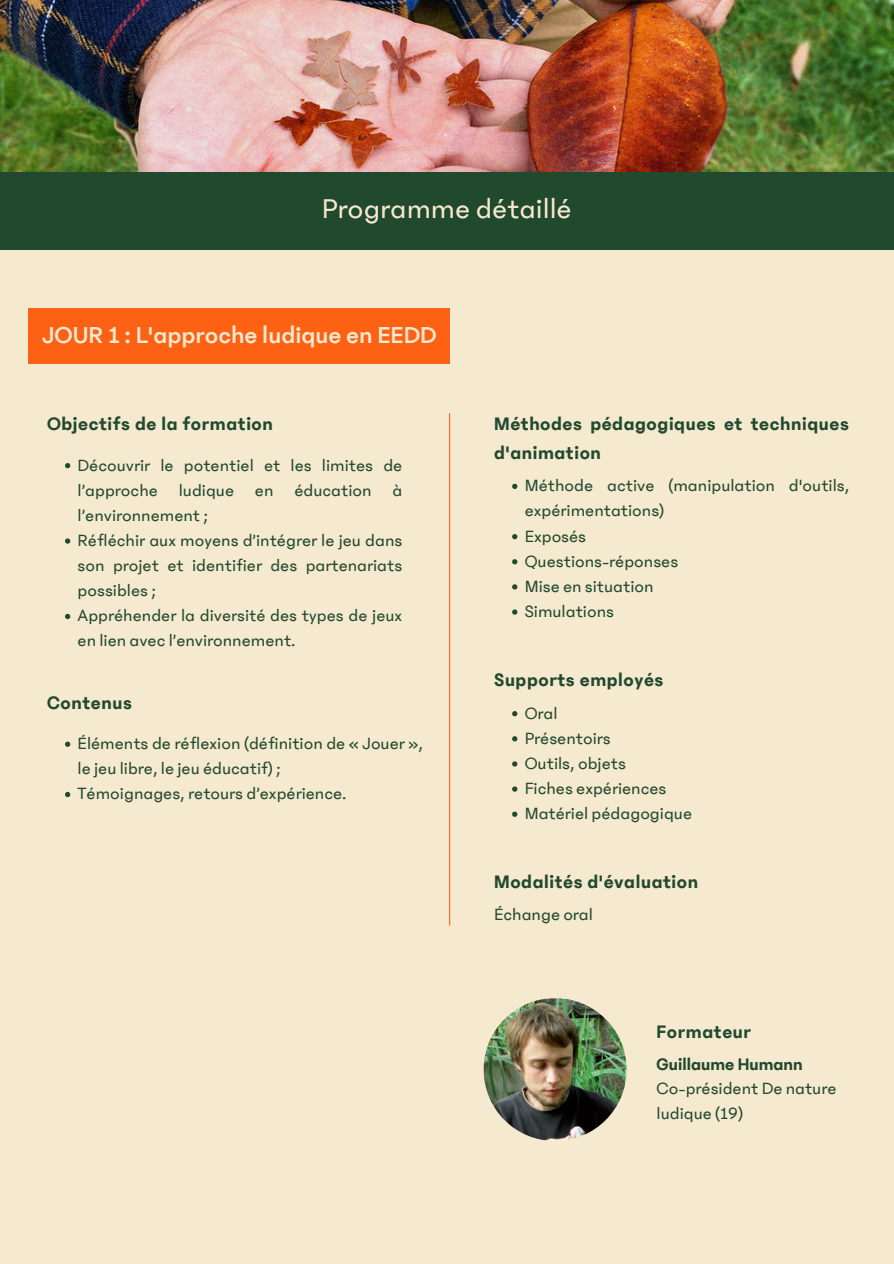
<style>
.page{position:relative;width:894px;height:1264px;background:#fff}
.page>*{position:absolute;margin:0;border:0;box-sizing:border-box;transform-origin:0 0}
.t1{font:30px "Phantom Sans 0.6";color:#f5e9cf}
.t2{font:500 25.5px "Phantom Sans 0.6";color:#f5e9cf}
.t3{font:600 19.5px/28.2px "Phantom Sans 0.6";letter-spacing:.03em;color:#21492e}
.t4{font:18px/25.2px "Phantom Sans 0.6";color:#21492e}
.t5{font:600 18px "Phantom Sans 0.6";color:#21492e}
</style>
<div class="page">
<div style="left:0;top:0;width:893px;height:1263px;background:#f5e9cf"></div>
<div style="left:0;top:171px;width:893px;height:78px;background:#21492e"></div>
<div style="left:29px;top:308px;width:421px;height:56px;background:#fd6114"></div>
<hr style="left:449px;top:413px;width:1px;height:512px;background:#fd6114">
<img style="left:483px;top:998px;width:143px;height:142px;border-radius:50%">
<img style="left:0;top:0;width:893px;height:171px">
<svg style="left:65px;top:463px;width:5px;height:5px"></svg>
<svg style="left:65px;top:538px;width:5px;height:5px"></svg>
<svg style="left:65px;top:614px;width:5px;height:5px"></svg>
<svg style="left:65px;top:741px;width:5px;height:6px"></svg>
<svg style="left:65px;top:792px;width:5px;height:5px"></svg>
<svg style="left:512px;top:484px;width:5px;height:5px"></svg>
<svg style="left:512px;top:534px;width:5px;height:5px"></svg>
<svg style="left:512px;top:559px;width:5px;height:5px"></svg>
<svg style="left:512px;top:584px;width:5px;height:5px"></svg>
<svg style="left:512px;top:609px;width:5px;height:5px"></svg>
<svg style="left:512px;top:711px;width:5px;height:5px"></svg>
<svg style="left:512px;top:736px;width:5px;height:5px"></svg>
<svg style="left:512px;top:761px;width:5px;height:5px"></svg>
<svg style="left:512px;top:786px;width:5px;height:5px"></svg>
<svg style="left:512px;top:811px;width:5px;height:5px"></svg>
<p class="t1" style="left:322px;top:193px;width:251px">Programme détaillé</p>
<h1 class="t2" style="left:42px;top:321px;width:396px">JOUR 1 : L'approche ludique en EEDD</h1>
<p class="t3" style="left:47px;top:410px;width:227px">Objectifs de la formation</p>
<p class="t4" style="left:78px;top:452px;width:326px;text-align:justify">Découvrir le potentiel et les limites de l’approche ludique en éducation à l’environnement ;</p>
<p class="t4" style="left:78px;top:528px;width:326px;text-align:justify">Réfléchir aux moyens d’intégrer le jeu dans son projet et identifier des partenariats possibles ;</p>
<h3 class="t4" style="left:78px;top:603px;width:326px">Appréhender la diversité des types de jeux en lien avec l’environnement.</h3>
<p class="t3" style="left:47px;top:689px;width:86px">Contenus</p>
<p class="t4" style="left:78px;top:731px;width:347px">Éléments de réflexion (définition de « Jouer », le jeu libre, le jeu éducatif) ;</p>
<h3 class="t4" style="left:78px;top:781px;width:270px">Témoignages, retours d’expérience.</h3>
<p class="t3" style="left:494px;top:410px;width:356px">Méthodes pédagogiques et techniques d'animation</p>
<p class="t4" style="left:524px;top:473px;width:326px">Méthode active (manipulation d'outils, expérimentations)</p>
<p class="t4" style="left:524px;top:523px;width:63px">Exposés</p>
<p class="t4" style="left:524px;top:548px;width:155px">Questions-réponses</p>
<p class="t4" style="left:524px;top:574px;width:130px">Mise en situation</p>
<h3 class="t4" style="left:524px;top:599px;width:91px">Simulations</h3>
<p class="t3" style="left:494px;top:666px;width:171px">Supports employés</p>
<p class="t4" style="left:524px;top:700px;width:34px">Oral</p>
<p class="t4" style="left:524px;top:725px;width:87px">Présentoirs</p>
<p class="t4" style="left:524px;top:750px;width:103px">Outils, objets</p>
<p class="t4" style="left:524px;top:776px;width:143px">Fiches expériences</p>
<h3 class="t4" style="left:524px;top:801px;width:169px">Matériel pédagogique</h3>
<p class="t3" style="left:494px;top:867px;width:205px">Modalités d'évaluation</p>
<p class="t4" style="left:494px;top:902px;width:100px">Échange oral</p>
<p class="t3" style="left:656px;top:1018px;width:96px">Formateur</p>
<p class="t5" style="left:656px;top:1054px;width:147px">Guillaume Humann</p>
<p class="t4" style="left:656px;top:1076px;width:181px;line-height:24.8px">Co-président De nature ludique (19)</p>
</div>
